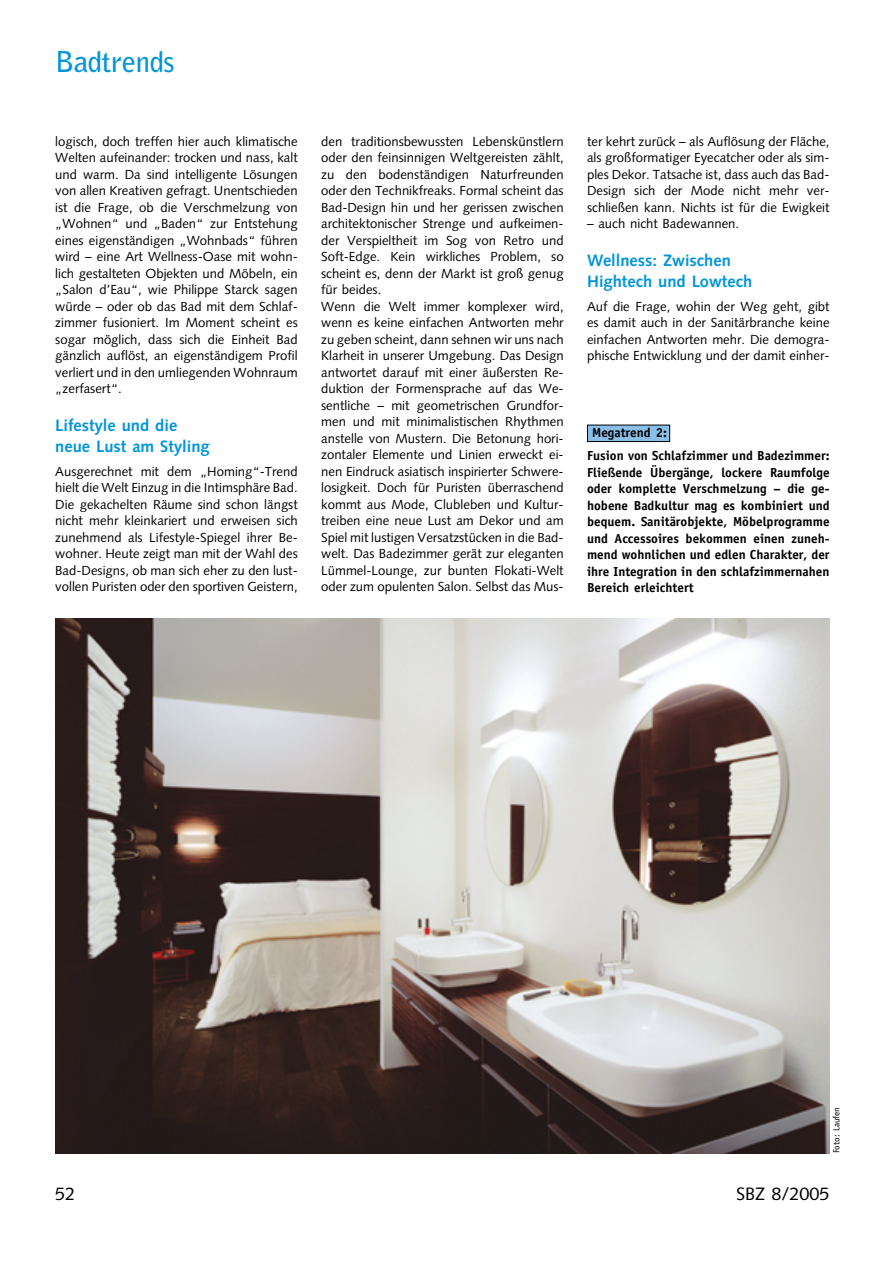
<style>
.page{position:relative;width:893px;height:1263px;background:#fff}
.page>*{position:absolute;margin:0;border:0;box-sizing:border-box;transform-origin:0 0}
.t1{font:700 28.5px "Bell Gothic";letter-spacing:-.01em;color:#0095d9}
.t2{font:18px "Syntax";color:#000}
.t3{font:700 16.5px/21px "Syntax";color:#0095d9}
.t4{font:13.2px/16.5px "Syntax";color:#000;text-align:justify}
.t5{font:700 13.2px/16.5px "Officina Sans";color:#000}
.t6{font:9px "Officina Sans";color:#000}
</style>
<div class="page">
<div style="left:587px;top:425px;width:82px;height:17px;background:#8abfe8"></div>
<div style="left:587px;top:425px;width:83px;height:17px;border:1px solid #000"></div>
<img style="left:55px;top:619px;width:774px;height:534px">
<h1 class="t1" style="left:55px;top:51px;width:121px">Badtrends</h1>
<p class="t4" style="left:55px;top:134px;width:244px">logisch, doch treffen hier auch klimatische Welten aufeinander: trocken und nass, kalt und warm. Da sind intelligente Lösungen von allen Kreativen gefragt. Unentschieden ist die Frage, ob die Verschmelzung von „Wohnen“ und „Baden“ zur Entstehung eines eigenständigen „Wohnbads“ führen wird – eine Art Wellness-Oase mit wohn&shy;lich gestalteten Objekten und Möbeln, ein „Salon d’Eau“, wie Philippe Starck sagen würde – oder ob das Bad mit dem Schlaf&shy;zimmer fusioniert. Im Moment scheint es sogar möglich, dass sich die Einheit Bad gänzlich auflöst, an eigenständigem Profil verliert und in den umliegenden Wohnraum „zerfasert“.</p>
<p class="t3" style="left:55px;top:416px;width:156px">Lifestyle und die neue Lust am Styling</p>
<p class="t4" style="left:55px;top:464px;width:244px">Ausgerechnet mit dem „Homing“-Trend hielt die Welt Einzug in die Intimsphäre Bad.<br>Die gekachelten Räume sind schon längst nicht mehr kleinkariert und erweisen sich zunehmend als Lifestyle-Spiegel ihrer Be&shy;wohner. Heute zeigt man mit der Wahl des Bad-Designs, ob man sich eher zu den lust&shy;vollen Puristen oder den sportiven Geistern,</p>
<p class="t4" style="left:321px;top:134px;width:244px;text-align:left">den traditionsbewussten Lebenskünstlern oder den feinsinnigen Weltgereisten zählt, zu den bodenständigen Naturfreunden oder den Technikfreaks. Formal scheint das Bad-Design hin und her gerissen zwischen architektonischer Strenge und aufkeimen&shy;der Verspieltheit im Sog von Retro und Soft-Edge. Kein wirkliches Problem, so scheint es, denn der Markt ist groß genug für beides.<br>Wenn die Welt immer komplexer wird, wenn es keine einfachen Antworten mehr zu geben scheint, dann sehnen wir uns nach Klarheit in unserer Umgebung. Das Design antwortet darauf mit einer äußersten Re&shy;duktion der Formensprache auf das We&shy;sentliche – mit geometrischen Grundfor&shy;men und mit minimalistischen Rhythmen anstelle von Mustern. Die Betonung hori&shy;zontaler Elemente und Linien erweckt ei&shy;nen Eindruck asiatisch inspirierter Schwere&shy;losigkeit. Doch für Puristen überraschend kommt aus Mode, Clubleben und Kultur&shy;treiben eine neue Lust am Dekor und am Spiel mit lustigen Versatzstücken in die Bad&shy;welt. Das Badezimmer gerät zur eleganten Lümmel-Lounge, zur bunten Flokati-Welt oder zum opulenten Salon. Selbst das Mus-</p>
<p class="t4" style="left:587px;top:134px;width:244px">ter kehrt zurück – als Auflösung der Fläche, als großformatiger Eyecatcher oder als sim&shy;ples Dekor. Tatsache ist, dass auch das Bad-Design sich der Mode nicht mehr ver&shy;schließen kann. Nichts ist für die Ewigkeit</p>
<p class="t4" style="left:587px;top:217px;width:154px">– auch nicht Badewannen.</p>
<p class="t3" style="left:587px;top:251px;width:167px">Wellness: Zwischen<br>Hightech und Lowtech</p>
<p class="t4" style="left:587px;top:299px;width:244px">Auf die Frage, wohin der Weg geht, gibt es damit auch in der Sanitärbranche keine einfachen Antworten mehr. Die demogra&shy;phische Entwicklung und der damit einher-</p>
<p class="t5" style="left:587px;top:421px;width:244px;line-height:23.7px;text-indent:5px">Megatrend 2:<br>Fusion von Schlafzimmer und Badezimmer:</p>
<p class="t5" style="left:587px;top:465px;width:244px;text-align:justify">Fließende Übergänge, lockere Raumfolge oder komplette Verschmelzung – die ge&shy;hobene Badkultur mag es kombiniert und bequem. Sanitärobjekte, Möbelprogramme und Accessoires bekommen einen zuneh&shy;mend wohnlichen und edlen Charakter, der ihre Integration in den schlafzimmernahen Bereich erleichtert</p>
<p class="t6" style="left:832px;top:1153px;width:48px;rotate:-90deg">Foto: Laufen</p>
<h2 class="t2" style="left:55px;top:1186px;width:22px">52</h2>
<h2 class="t2" style="left:736px;top:1186px;width:95px">SBZ 8/2005</h2>
</div>
